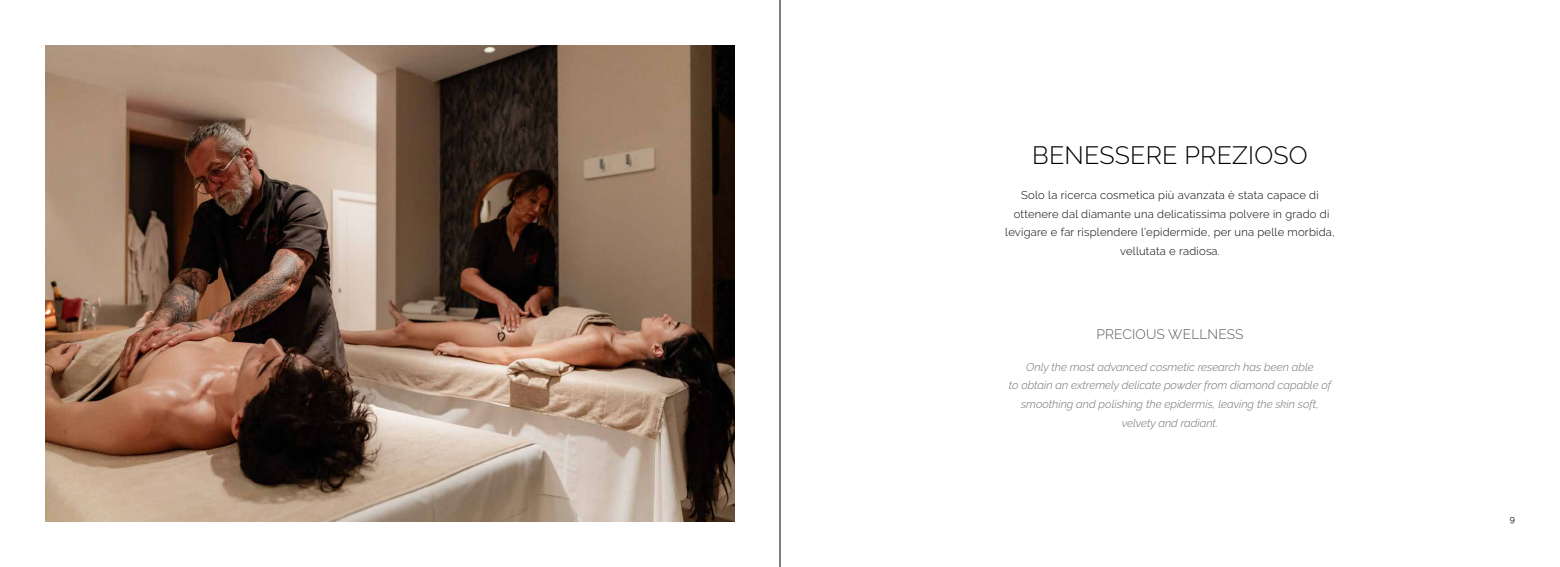
<style>
.page{position:relative;width:1560px;height:567px;background:#fff}
.page>*{position:absolute;margin:0;border:0;box-sizing:border-box;transform-origin:0 0}
.t1{font:300 25px "Raleway";letter-spacing:.01em;color:#000}
.t2{font:300 13.75px "Raleway";letter-spacing:.01em;color:#575756}
.t3{font:300 11.25px/18.8px "Raleway";letter-spacing:.02em;color:#000;text-align:center}
.t4{font:italic 300 11.25px/18.8px "Raleway";color:#706f6f;text-align:center}
.t5{font:8.75px "Raleway";color:#000}
</style>
<div class="page">
<img style="left:45px;top:45px;width:690px;height:477px">
<hr style="left:779px;top:0;width:1px;height:567px;background:#000">
<h1 class="t1" style="left:1032px;top:141px;width:277px">BENESSERE PREZIOSO</h1>
<p class="t3" style="left:1005px;top:186px;width:331px">Solo la ricerca cosmetica più avanzata è stata capace di ottenere dal diamante una delicatissima polvere in grado di levigare e far risplendere l’epidermide, per una pelle morbida, vellutata e radiosa.</p>
<p class="t2" style="left:1096px;top:326px;width:148px">PRECIOUS WELLNESS</p>
<p class="t4" style="left:1008px;top:357px;width:324px">Only the most advanced cosmetic research has been able<br>to obtain an extremely delicate powder from diamond capable of smoothing and polishing the epidermis, leaving the skin soft, velvety and radiant.</p>
<p class="t5" style="left:1509px;top:514px;width:7px">9</p>
</div>
